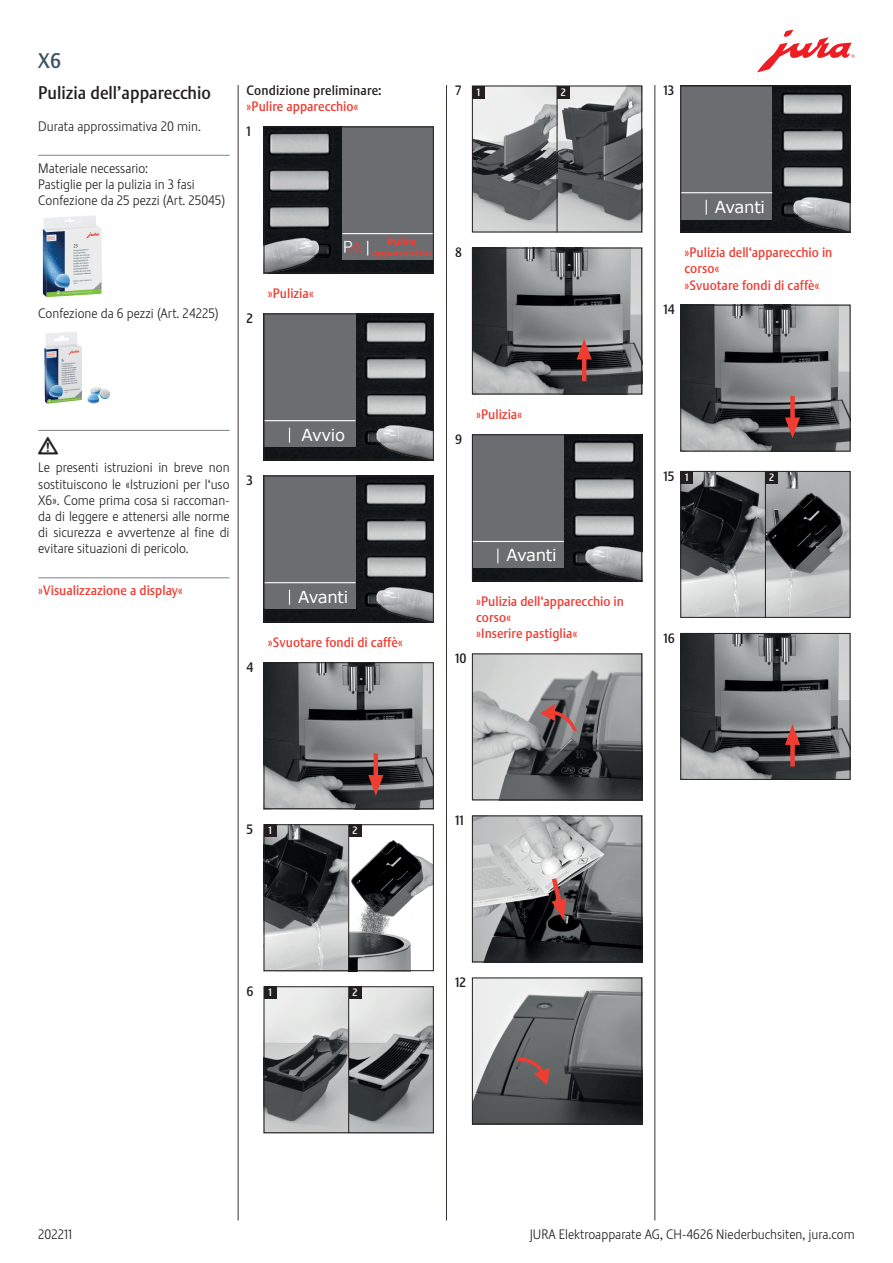
<style>
.page{position:relative;width:893px;height:1263px;background:#fff}
.page>*{position:absolute;margin:0;border:0;box-sizing:border-box;transform-origin:0 0}
.t1{font:21px "Stalemate Pro 2 J Medium";color:#3a5362}
.t2{font:18px "Stalemate Pro 2 J Medium";color:#231f20}
.t3{font:18px "Jura Pict 2006";color:#231f20}
.t4{font:16.5px "Verdana";letter-spacing:-.02em;color:#fff}
.t5{font:13.5px/16.2px "Stalemate Pro 2 J Light";color:#231f20}
.t6{font:13.5px/16.2px "Stalemate Pro 2 J Medium";color:#ee3e34}
.t7{font:13.5px "Stalemate Pro 2 J Medium";letter-spacing:.01em;color:#231f20}
.t8{font:12px "Jura Pict 2006";color:#fff}
.t9{font:10.5px "Stalemate LF";color:#fff}
.t10{font:700 9px/10.8px "Verdana";letter-spacing:-.02em;color:#ee3e34}
</style>
<div class="page">
<svg style="left:757px;top:30px;width:98px;height:42px"></svg>
<hr style="left:238px;top:85px;width:1px;height:1135px;background:#3b3532">
<hr style="left:446px;top:85px;width:1px;height:1135px;background:#3b3532">
<hr style="left:654px;top:85px;width:1px;height:1135px;background:#3b3532">
<img style="left:266px;top:129px;width:166px;height:142px">
<div style="left:342px;top:127px;width:92px;height:133px;background:#6c6d70"></div>
<hr style="left:342px;top:233px;width:92px;height:1px;background:#fff">
<svg style="left:367px;top:241px;width:1px;height:15px"></svg>
<img style="left:266px;top:179px;width:57px;height:92px">
<div style="left:264px;top:127px;width:170px;height:146px;border:1px solid #231f20"></div>
<img style="left:266px;top:316px;width:166px;height:142px">
<div style="left:264px;top:314px;width:91px;height:133px;background:#6c6d70"></div>
<hr style="left:264px;top:420px;width:91px;height:1px;background:#fff">
<svg style="left:289px;top:428px;width:1px;height:15px"></svg>
<img style="left:373px;top:363px;width:59px;height:95px">
<div style="left:264px;top:314px;width:170px;height:146px;border:1px solid #231f20"></div>
<img style="left:266px;top:478px;width:166px;height:142px">
<div style="left:264px;top:476px;width:91px;height:133px;background:#6c6d70"></div>
<hr style="left:264px;top:582px;width:91px;height:1px;background:#fff">
<svg style="left:289px;top:590px;width:1px;height:15px"></svg>
<img style="left:373px;top:525px;width:59px;height:95px">
<div style="left:264px;top:476px;width:170px;height:146px;border:1px solid #231f20"></div>
<img style="left:266px;top:664px;width:166px;height:143px">
<hr style="left:374px;top:753px;width:4px;height:30px;background:#ee3e34">
<svg style="left:368px;top:775px;width:15px;height:21px"></svg>
<div style="left:264px;top:662px;width:170px;height:147px;border:1px solid #231f20"></div>
<img style="left:266px;top:826px;width:166px;height:143px">
<hr style="left:348px;top:824px;width:1px;height:147px;background:#231f20">
<div style="left:264px;top:824px;width:12px;height:13px;background:#231f20"></div>
<div style="left:349px;top:824px;width:12px;height:13px;background:#231f20"></div>
<div style="left:264px;top:824px;width:170px;height:147px;border:1px solid #231f20"></div>
<img style="left:266px;top:988px;width:166px;height:143px">
<hr style="left:348px;top:986px;width:1px;height:147px;background:#231f20">
<div style="left:264px;top:986px;width:12px;height:13px;background:#231f20"></div>
<div style="left:349px;top:986px;width:12px;height:13px;background:#231f20"></div>
<div style="left:264px;top:986px;width:170px;height:147px;border:1px solid #231f20"></div>
<img style="left:474px;top:88px;width:166px;height:142px">
<hr style="left:557px;top:86px;width:1px;height:146px;background:#231f20">
<div style="left:472px;top:86px;width:13px;height:12px;background:#231f20"></div>
<div style="left:557px;top:86px;width:13px;height:12px;background:#231f20"></div>
<div style="left:472px;top:86px;width:170px;height:146px;border:1px solid #231f20"></div>
<img style="left:474px;top:250px;width:166px;height:142px">
<hr style="left:582px;top:351px;width:4px;height:30px;background:#ee3e34">
<svg style="left:577px;top:339px;width:15px;height:20px"></svg>
<div style="left:472px;top:248px;width:170px;height:146px;border:1px solid #231f20"></div>
<img style="left:474px;top:436px;width:166px;height:143px">
<div style="left:472px;top:434px;width:92px;height:134px;background:#6c6d70"></div>
<hr style="left:472px;top:541px;width:92px;height:1px;background:#fff">
<svg style="left:497px;top:549px;width:1px;height:14px"></svg>
<img style="left:581px;top:483px;width:59px;height:96px">
<div style="left:472px;top:434px;width:170px;height:147px;border:1px solid #231f20"></div>
<img style="left:474px;top:655px;width:166px;height:143px">
<svg style="left:540px;top:704px;width:38px;height:27px"></svg>
<div style="left:472px;top:653px;width:170px;height:147px;border:1px solid #231f20"></div>
<img style="left:474px;top:817px;width:166px;height:143px">
<svg style="left:549px;top:873px;width:17px;height:47px"></svg>
<div style="left:472px;top:815px;width:170px;height:147px;border:1px solid #231f20"></div>
<img style="left:474px;top:979px;width:166px;height:143px">
<svg style="left:517px;top:1056px;width:33px;height:29px"></svg>
<div style="left:472px;top:977px;width:170px;height:147px;border:1px solid #231f20"></div>
<img style="left:682px;top:88px;width:166px;height:142px">
<div style="left:680px;top:86px;width:92px;height:133px;background:#6c6d70"></div>
<hr style="left:681px;top:192px;width:91px;height:1px;background:#fff">
<svg style="left:706px;top:200px;width:1px;height:15px"></svg>
<img style="left:789px;top:135px;width:59px;height:95px">
<div style="left:680px;top:86px;width:170px;height:146px;border:1px solid #231f20"></div>
<img style="left:682px;top:307px;width:166px;height:142px">
<div style="left:790px;top:396px;width:5px;height:30px;background:#ee3e34"></div>
<svg style="left:785px;top:417px;width:15px;height:21px"></svg>
<div style="left:680px;top:305px;width:170px;height:146px;border:1px solid #231f20"></div>
<img style="left:682px;top:473px;width:166px;height:143px">
<hr style="left:765px;top:471px;width:1px;height:147px;background:#231f20">
<div style="left:680px;top:471px;width:13px;height:13px;background:#231f20"></div>
<div style="left:765px;top:471px;width:13px;height:13px;background:#231f20"></div>
<div style="left:680px;top:471px;width:170px;height:147px;border:1px solid #231f20"></div>
<img style="left:682px;top:635px;width:166px;height:143px">
<div style="left:790px;top:737px;width:5px;height:30px;background:#ee3e34"></div>
<svg style="left:785px;top:724px;width:15px;height:21px"></svg>
<div style="left:680px;top:633px;width:170px;height:147px;border:1px solid #231f20"></div>
<hr style="left:38px;top:155px;width:192px;height:1px;background:#808285">
<hr style="left:38px;top:430px;width:192px;height:1px;background:#808285">
<hr style="left:38px;top:577px;width:192px;height:1px;background:#808285">
<img style="left:42px;top:215px;width:60px;height:83px">
<img style="left:44px;top:332px;width:66px;height:72px">
<h1 class="t1" style="left:38px;top:48px;width:24px">X6</h1>
<h2 class="t2" style="left:38px;top:81px;width:174px">Pulizia dell’apparecchio</h2>
<p class="t5" style="left:38px;top:118px;width:164px">Durata approssimativa 20 min.</p>
<p class="t5" style="left:38px;top:160px;width:188px">Materiale necessario:<br>Pastiglie per la pulizia in 3 fasi<br>Confezione da 25 pezzi (Art. 25045)</p>
<p class="t5" style="left:38px;top:306px;width:182px">Confezione da 6 pezzi (Art. 24225)</p>
<p class="t7" style="left:247px;top:82px;width:136px">Condizione preliminare:</p>
<p class="t6" style="left:247px;top:99px;width:113px">»Pulire apparecchio«</p>
<p class="t7" style="left:247px;top:123px;width:6px">1</p>
<p class="t7" style="left:247px;top:310px;width:8px">2</p>
<p class="t6" style="left:268px;top:285px;width:48px">»Pulizia«</p>
<p class="t10" style="left:350px;top:236px;width:83px;text-indent:37px">Pulire<br><sup>c</sup> apparecchio</p>
<p class="t8" style="left:344px;top:240px;width:9px">O</p>
<p class="t7" style="left:455px;top:82px;width:8px">7</p>
<p class="t9" style="left:477px;top:86px;width:5px">1</p>
<p class="t9" style="left:561px;top:86px;width:7px">2</p>
<p class="t7" style="left:455px;top:244px;width:8px">8</p>
<h2 class="t3" style="left:38px;top:435px;width:22px">J</h2>
<p class="t5" style="left:38px;top:460px;width:193px;text-align:justify">Le presenti istruzioni in breve non sostituiscono le «Istruzioni per l‘uso X6». Come prima cosa si raccoman&shy;da di leggere e attenersi alle norme di sicurezza e avvertenze al fine di evitare situazioni di pericolo.</p>
<p class="t6" style="left:38px;top:582px;width:146px">»Visualizzazione a display«</p>
<p class="t7" style="left:247px;top:472px;width:8px">3</p>
<p class="t4" style="left:301px;top:423px;width:45px">Avvio</p>
<p class="t7" style="left:247px;top:659px;width:8px">4</p>
<p class="t4" style="left:298px;top:585px;width:52px">Avanti</p>
<p class="t6" style="left:268px;top:634px;width:136px">»Svuotare fondi di caffè«</p>
<p class="t7" style="left:455px;top:431px;width:9px">9</p>
<p class="t6" style="left:476px;top:406px;width:48px">»Pulizia«</p>
<p class="t4" style="left:507px;top:544px;width:52px">Avanti</p>
<p class="t7" style="left:455px;top:650px;width:13px">10</p>
<p class="t6" style="left:476px;top:593px;width:149px">»Pulizia dell‘apparecchio in corso«<br>»Inserire pastiglia«</p>
<p class="t7" style="left:663px;top:82px;width:12px">13</p>
<p class="t4" style="left:715px;top:195px;width:52px">Avanti</p>
<p class="t7" style="left:663px;top:301px;width:13px">14</p>
<p class="t6" style="left:685px;top:244px;width:149px">»Pulizia dell‘apparecchio in corso«<br>»Svuotare fondi di caffè«</p>
<p class="t7" style="left:663px;top:468px;width:12px">15</p>
<p class="t9" style="left:685px;top:471px;width:5px">1</p>
<p class="t9" style="left:769px;top:471px;width:7px">2</p>
<p class="t7" style="left:663px;top:630px;width:13px">16</p>
<p class="t7" style="left:247px;top:821px;width:8px">5</p>
<p class="t9" style="left:268px;top:824px;width:5px">1</p>
<p class="t9" style="left:353px;top:824px;width:7px">2</p>
<p class="t7" style="left:247px;top:983px;width:9px">6</p>
<p class="t9" style="left:268px;top:986px;width:5px">1</p>
<p class="t9" style="left:353px;top:986px;width:7px">2</p>
<p class="t7" style="left:455px;top:812px;width:10px">11</p>
<p class="t7" style="left:455px;top:974px;width:12px">12</p>
<p class="t5" style="left:38px;top:1226px;width:35px">202211</p>
<p class="t5" style="left:530px;top:1226px;width:326px">JURA Elektroapparate AG, CH-4626 Niederbuchsiten, jura.com</p>
</div>
